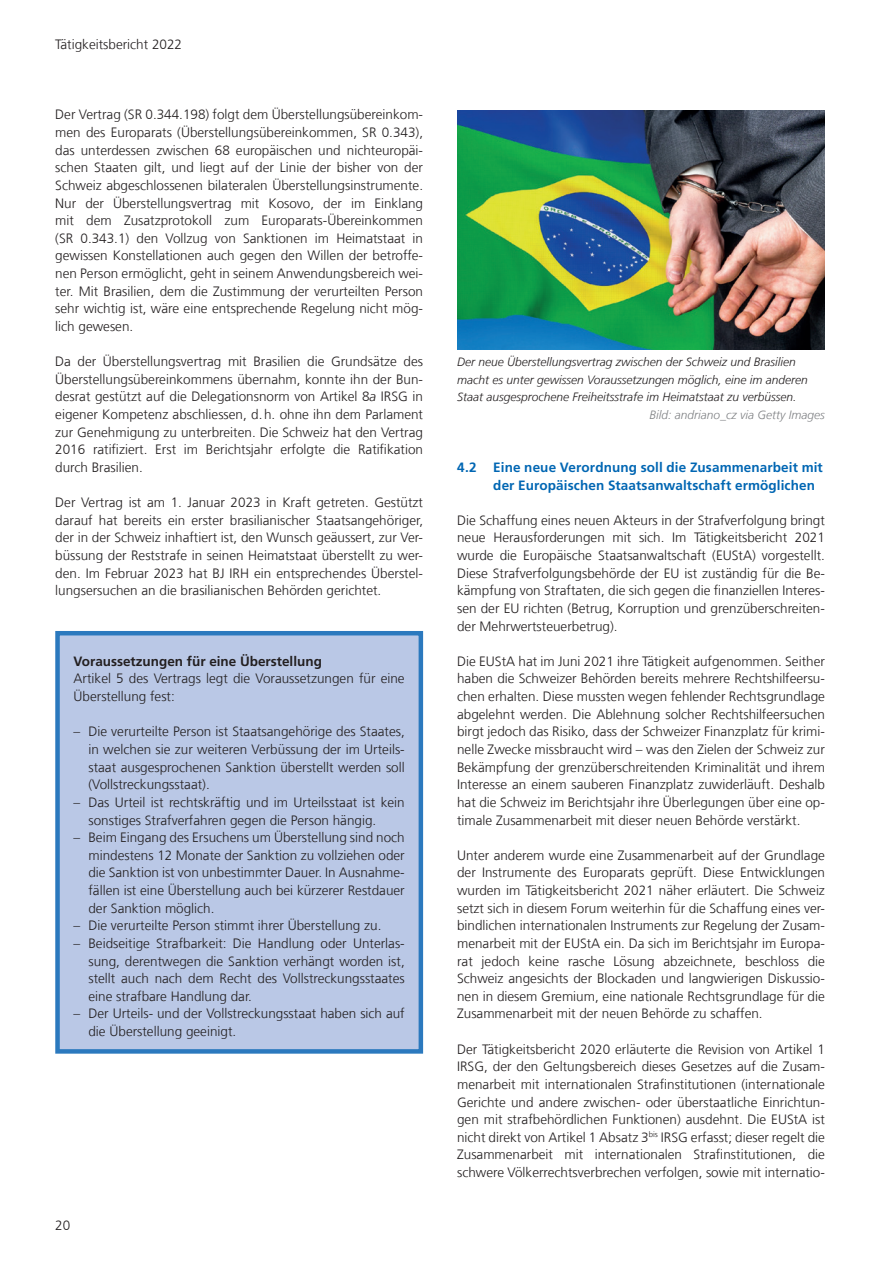
<style>
.page{position:relative;width:893px;height:1263px;background:#fff}
.page>*{position:absolute;margin:0;border:0;box-sizing:border-box;transform-origin:0 0}
.Grundtext{font:300 13.5px/17.7px "Frutiger LT Com";color:#231f20;text-align:justify}
._1_1_Untertitel{font:700 13.5px/17.7px "Frutiger LT Com";letter-spacing:.01em;color:#0166b3}
.Box_Grundtext{font:300 13.5px/17.7px "Frutiger LT Com";color:#231f20}
.Box_Untertitel{font:700 13.5px "Frutiger LT Com";color:#231f20}
.Legende{font:italic 300 12px "Frutiger LT Com";color:#231f20}
.Legende-2{font:italic 300 12px "Frutiger LT Com";color:#808285}
.s1{font-style:italic}
</style>
<div class="page">
<div style="left:58px;top:633px;width:363px;height:418px;background:#bac8e6"></div>
<div style="left:55px;top:631px;width:368px;height:423px;border:4px solid #2b79be"></div>
<img style="left:457px;top:110px;width:368px;height:239px">
<p class="Grundtext" style="left:55px;top:35px;width:128px">Tätigkeitsbericht 2022</p>
<p class="Grundtext" style="left:55px;top:106px;width:369px">Der Vertrag (SR 0.344.198) folgt dem Überstellungsübereinkom&shy;men des Europarats (Überstellungsübereinkommen, SR 0.343), das unterdessen zwischen 68 europäischen und nichteuropäi&shy;schen Staaten gilt, und liegt auf der Linie der bisher von der Schweiz abgeschlossenen bilateralen Überstellungsinstrumente.<br>Nur der Überstellungsvertrag mit Kosovo, der im Einklang mit dem Zusatzprotokoll zum Europarats-Übereinkommen (SR 0.343.1) den Vollzug von Sanktionen im Heimatstaat in gewissen Konstellationen auch gegen den Willen der betroffe&shy;nen Person ermöglicht, geht in seinem Anwendungsbereich wei&shy;ter. Mit Brasilien, dem die Zustimmung der verurteilten Person sehr wichtig ist, wäre eine entsprechende Regelung nicht mög&shy;lich gewesen.</p>
<p class="Grundtext" style="left:55px;top:353px;width:369px">Da der Überstellungsvertrag mit Brasilien die Grundsätze des Überstellungsübereinkommens übernahm, konnte ihn der Bun&shy;desrat gestützt auf die Delegationsnorm von Artikel 8<span class="s1">a</span> IRSG in eigener Kompetenz abschliessen, d.h. ohne ihn dem Parlament zur Genehmigung zu unterbreiten. Die Schweiz hat den Vertrag 2016 ratifiziert. Erst im Berichtsjahr erfolgte die Ratifikation durch Brasilien.</p>
<p class="Grundtext" style="left:55px;top:494px;width:369px">Der Vertrag ist am 1. Januar 2023 in Kraft getreten. Gestützt darauf hat bereits ein erster brasilianischer Staatsangehöriger, der in der Schweiz inhaftiert ist, den Wunsch geäussert, zur Ver&shy;büssung der Reststrafe in seinen Heimatstaat überstellt zu wer&shy;den. Im Februar 2023 hat BJ IRH ein entsprechendes Überstel&shy;lungsersuchen an die brasilianischen Behörden gerichtet.</p>
<p class="Box_Untertitel" style="left:74px;top:653px;width:250px">Voraussetzungen für eine Überstellung</p>
<p class="Box_Grundtext" style="left:74px;top:670px;width:333px">Artikel 5 des Vertrags legt die Voraussetzungen für eine<br>Überstellung fest:</p>
<p class="Grundtext" style="left:88px;top:723px;width:318px;text-indent:-15px">– Die verurteilte Person ist Staatsangehörige des Staates, in welchen sie zur weiteren Verbüssung der im Urteils&shy;staat ausgesprochenen Sanktion überstellt werden soll (Vollstreckungsstaat).</p>
<p class="Grundtext" style="left:88px;top:793px;width:318px;text-indent:-15px">– Das Urteil ist rechtskräftig und im Urteilsstaat ist kein sonstiges Strafverfahren gegen die Person hängig.</p>
<p class="Grundtext" style="left:88px;top:829px;width:318px;text-indent:-15px">– Beim Eingang des Ersuchens um Überstellung sind noch mindestens 12 Monate der Sanktion zu vollziehen oder die Sanktion ist von unbestimmter Dauer. In Ausnahme&shy;fällen ist eine Überstellung auch bei kürzerer Restdauer der Sanktion möglich.</p>
<p class="Grundtext" style="left:74px;top:917px;width:309px">– Die verurteilte Person stimmt ihrer Überstellung zu.</p>
<p class="Grundtext" style="left:88px;top:934px;width:318px;text-indent:-15px">– Beidseitige Strafbarkeit: Die Handlung oder Unterlas&shy;sung, derentwegen die Sanktion verhängt worden ist, stellt auch nach dem Recht des Vollstreckungsstaates eine strafbare Handlung dar.</p>
<p class="Grundtext" style="left:88px;top:1005px;width:318px;text-indent:-15px">– Der Urteils- und der Vollstreckungsstaat haben sich auf die Überstellung geeinigt.</p>
<p class="Grundtext" style="left:55px;top:1216px;width:17px">20</p>
<p class="Legende" style="left:457px;top:355px;width:340px">Der neue Überstellungsvertrag zwischen der Schweiz und Brasilien</p>
<p class="Legende" style="left:457px;top:373px;width:352px">macht es unter gewissen Voraussetzungen möglich, eine im anderen</p>
<p class="Legende" style="left:457px;top:390px;width:341px">Staat ausgesprochene Freiheitsstrafe im Heimatstaat zu verbüssen.</p>
<p class="Legende-2" style="left:650px;top:408px;width:177px">Bild: andriano_cz via Getty Images</p>
<p class="_1_1_Untertitel" style="left:493px;top:458px;width:331px;text-indent:-36px">4.2 Eine neue Verordnung soll die Zusammenarbeit mit der Europäischen Staatsanwaltschaft ermöglichen</p>
<p class="Grundtext" style="left:457px;top:511px;width:369px">Die Schaffung eines neuen Akteurs in der Strafverfolgung bringt neue Herausforderungen mit sich. Im Tätigkeitsbericht 2021 wurde die Europäische Staatsanwaltschaft (EUStA) vorgestellt.<br>Diese Strafverfolgungsbehörde der EU ist zuständig für die Be&shy;kämpfung von Straftaten, die sich gegen die finanziellen Interes&shy;sen der EU richten (Betrug, Korruption und grenzüberschreiten&shy;der Mehrwertsteuerbetrug).</p>
<p class="Grundtext" style="left:457px;top:652px;width:369px">Die EUStA hat im Juni 2021 ihre Tätigkeit aufgenommen. Seither haben die Schweizer Behörden bereits mehrere Rechtshilfeersu&shy;chen erhalten. Diese mussten wegen fehlender Rechtsgrundlage abgelehnt werden. Die Ablehnung solcher Rechtshilfeersuchen birgt jedoch das Risiko, dass der Schweizer Finanzplatz für krimi&shy;nelle Zwecke missbraucht wird – was den Zielen der Schweiz zur Bekämpfung der grenzüberschreitenden Kriminalität und ihrem Interesse an einem sauberen Finanzplatz zuwiderläuft. Deshalb hat die Schweiz im Berichtsjahr ihre Überlegungen über eine op&shy;timale Zusammenarbeit mit dieser neuen Behörde verstärkt.</p>
<p class="Grundtext" style="left:457px;top:846px;width:369px">Unter anderem wurde eine Zusammenarbeit auf der Grundlage der Instrumente des Europarats geprüft. Diese Entwicklungen wurden im Tätigkeitsbericht 2021 näher erläutert. Die Schweiz setzt sich in diesem Forum weiterhin für die Schaffung eines ver&shy;bindlichen internationalen Instruments zur Regelung der Zusam&shy;menarbeit mit der EUStA ein. Da sich im Berichtsjahr im Europa&shy;rat jedoch keine rasche Lösung abzeichnete, beschloss die Schweiz angesichts der Blockaden und langwierigen Diskussio&shy;nen in diesem Gremium, eine nationale Rechtsgrundlage für die Zusammenarbeit mit der neuen Behörde zu schaffen.</p>
<p class="Grundtext" style="left:457px;top:1040px;width:369px">Der Tätigkeitsbericht 2020 erläuterte die Revision von Artikel 1<br>IRSG, der den Geltungsbereich dieses Gesetzes auf die Zusam&shy;menarbeit mit internationalen Strafinstitutionen (internationale Gerichte und andere zwischen- oder überstaatliche Einrichtun&shy;gen mit strafbehördlichen Funktionen) ausdehnt. Die EUStA ist nicht direkt von Artikel 1 Absatz 3<sup>bis</sup> IRSG erfasst; dieser regelt die Zusammenarbeit mit internationalen Strafinstitutionen, die schwere Völkerrechtsverbrechen verfolgen, sowie mit internatio-</p>
</div>
